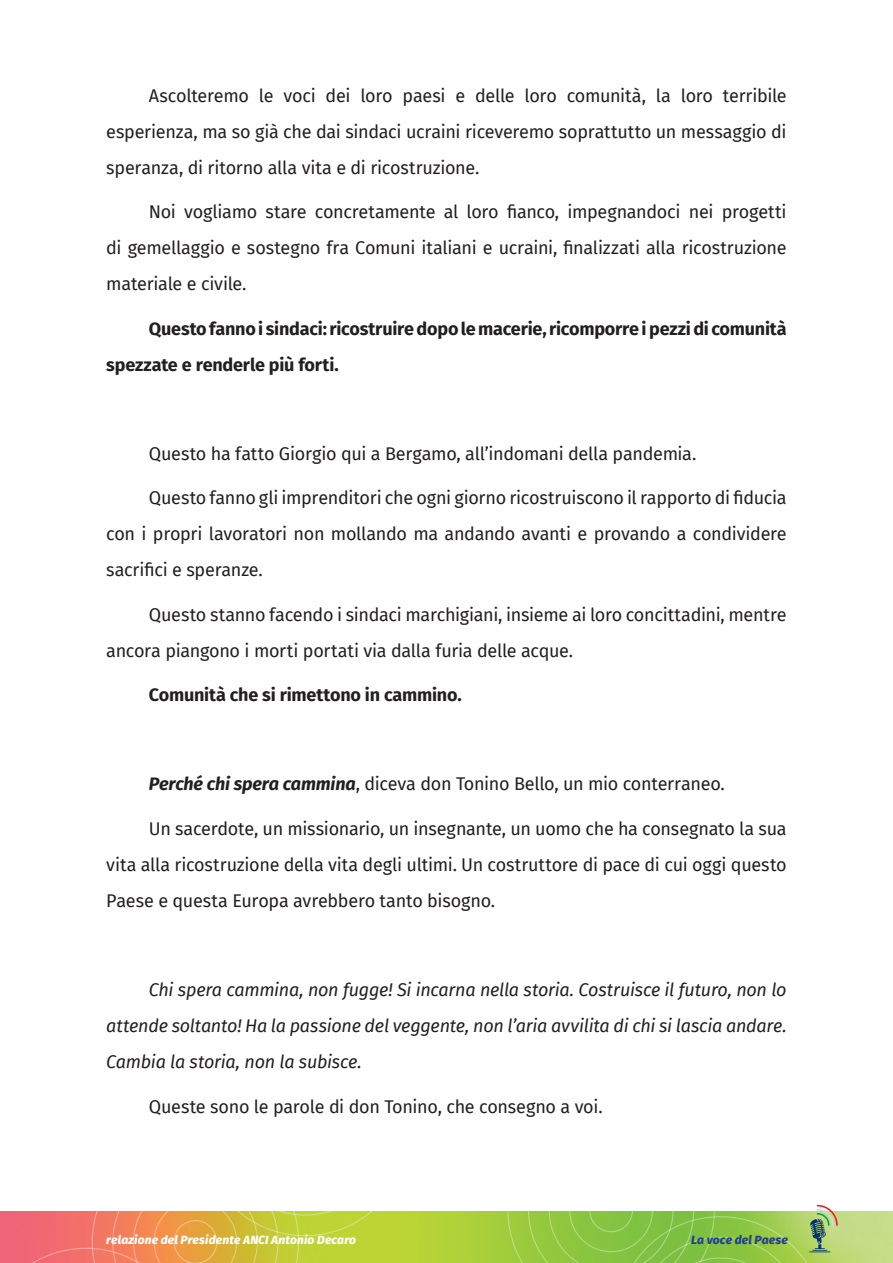
<style>
.page{position:relative;width:893px;height:1263px;background:#fff}
.page>*{position:absolute;margin:0;border:0;box-sizing:border-box;transform-origin:0 0}
.t1{font:18px/36px "Fira Sans";letter-spacing:-.015em;color:#231f20;text-align:justify}
.t2{font:italic 18px/36px "Fira Sans";letter-spacing:-.015em;color:#231f20;text-align:justify}
.t3{font:700 18px/36px "Fira Sans";letter-spacing:-.01em;color:#231f20}
.t4{font:italic 800 12px "Fira Sans";letter-spacing:.015em;color:#fff}
.t5{font:italic 800 12px "Fira Sans";letter-spacing:.01em;color:#253f8e}
.s1{font-weight:700;font-style:italic}
</style>
<div class="page">
<img style="left:409px;top:1212px;width:484px;height:51px">
<svg style="left:0;top:1212px;width:409px;height:51px;background:#dba34c"></svg>
<svg style="left:507px;top:1204px;width:331px;height:59px;background:#9dcc5f"></svg>
<p class="t1" style="left:106px;top:77px;width:682px;text-indent:43px">Ascolteremo le voci dei loro paesi e delle loro comunità, la loro terribile esperienza, ma so già che dai sindaci ucraini riceveremo soprattutto un messaggio di speranza, di ritorno alla vita e di ricostruzione.</p>
<p class="t1" style="left:106px;top:194px;width:682px;text-indent:43px">Noi vogliamo stare concretamente al loro fianco, impegnandoci nei progetti di gemellaggio e sostegno fra Comuni italiani e ucraini, finalizzati alla ricostruzione materiale e civile.</p>
<p class="t3" style="left:106px;top:309px;width:682px;text-indent:43px">Questo fanno i sindaci: ricostruire dopo le macerie, ricomporre i pezzi di comunità spezzate e renderle più forti.</p>
<p class="t1" style="left:149px;top:435px;width:549px">Questo ha fatto Giorgio qui a Bergamo, all’indomani della pandemia.</p>
<p class="t1" style="left:106px;top:480px;width:682px;text-indent:43px">Questo fanno gli imprenditori che ogni giorno ricostruiscono il rapporto di fiducia con i propri lavoratori non mollando ma andando avanti e provando a condividere sacrifici e speranze.</p>
<p class="t1" style="left:106px;top:596px;width:682px;text-indent:43px">Questo stanno facendo i sindaci marchigiani, insieme ai loro concittadini, mentre ancora piangono i morti portati via dalla furia delle acque.</p>
<p class="t3" style="left:149px;top:676px;width:314px">Comunità che si rimettono in cammino.</p>
<p class="t1" style="left:149px;top:766px;width:578px"><span class="s1">Perché chi spera cammina</span>, diceva don Tonino Bello, un mio conterraneo.</p>
<p class="t1" style="left:106px;top:810px;width:682px;text-indent:43px">Un sacerdote, un missionario, un insegnante, un uomo che ha consegnato la sua vita alla ricostruzione della vita degli ultimi. Un costruttore di pace di cui oggi questo Paese e questa Europa avrebbero tanto bisogno.</p>
<p class="t2" style="left:106px;top:971px;width:682px;text-indent:43px">Chi spera cammina, non fugge! Si incarna nella storia. Costruisce il futuro, non lo attende soltanto! Ha la passione del veggente, non l’aria avvilita di chi si lascia andare.<br>Cambia la storia, non la subisce.</p>
<p class="t1" style="left:149px;top:1088px;width:455px">Queste sono le parole di don Tonino, che consegno a voi.</p>
<p class="t4" style="left:106px;top:1229px;width:251px">relazione del Presidente ANCI Antonio Decaro</p>
<p class="t5" style="left:691px;top:1229px;width:98px">La voce del Paese</p>
</div>
